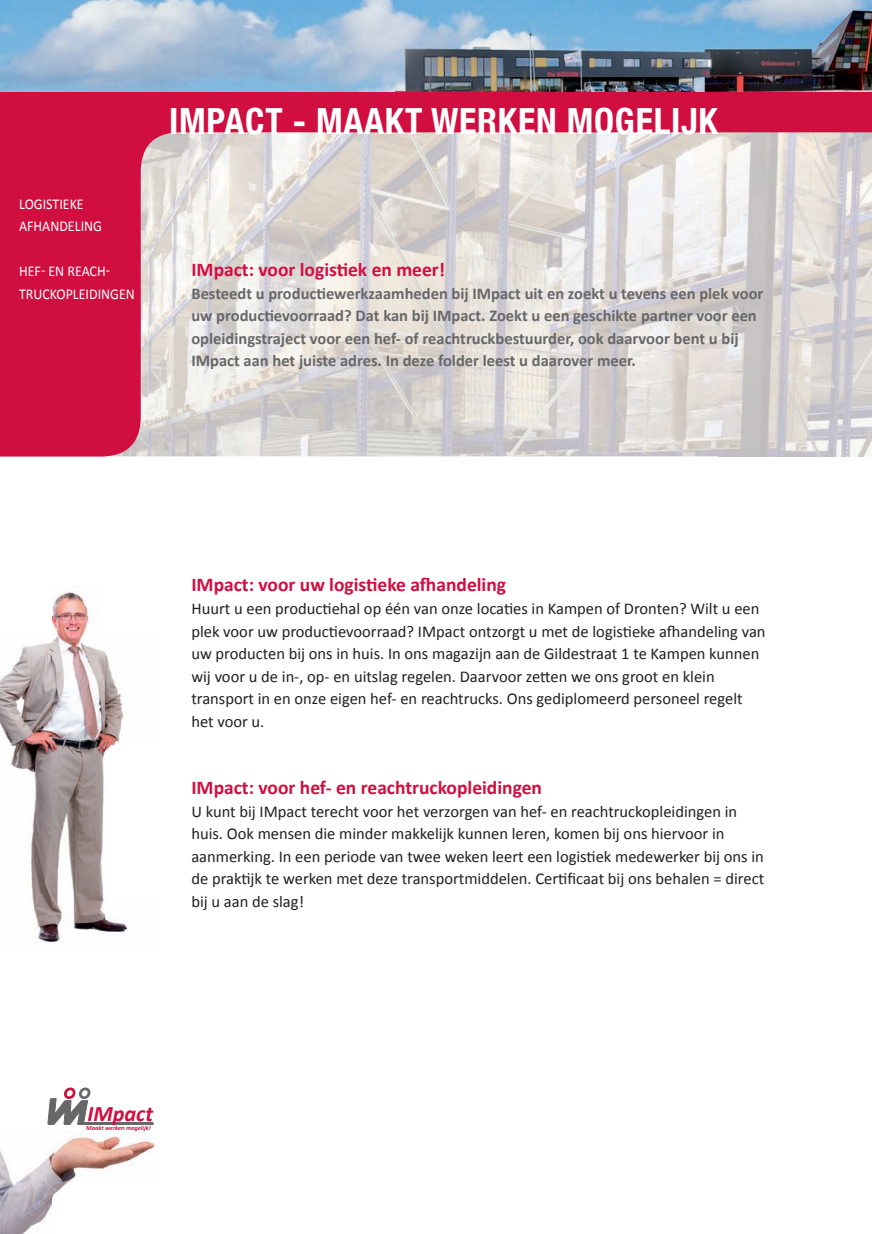
<style>
.page{position:relative;width:872px;height:1234px;background:#fff}
.page>*{position:absolute;margin:0;border:0;box-sizing:border-box;transform-origin:0 0}
.t1{font:700 condensed 36px "Helvetica Neue";letter-spacing:.02em;color:#fff}
.t2{font:italic 700 22.2px "Calibri";color:#d10e40}
.t3{font:700 19.5px "Calibri";color:#d10e40}
.t4{font:16.5px/22.5px "Calibri";color:#231f20}
.t5{font:700 16.5px/22.5px "Calibri";color:#67676a}
.t6{font:15px/22.5px "Calibri";color:#fff;scale:.93 1}
.t7{font:italic 700 6.3px "Calibri";color:#d10e40}
</style>
<div class="page">
<svg style="left:0;top:92px;width:872px;height:364px;background:#daa5b0"></svg>
<img style="left:0;top:0;width:872px;height:92px">
<img style="left:0;top:592px;width:128px;height:351px">
<img style="left:0;top:1136px;width:157px;height:97px">
<svg style="left:48px;top:1087px;width:105px;height:38px"></svg>
<h1 class="t1" style="left:169px;top:99px;width:550px">IMPACT - MAAKT WERKEN MOGELIJK</h1>
<p class="t6" style="left:19px;top:192px;width:91px">LOGISTIEKE<br>AFHANDELING</p>
<p class="t6" style="left:19px;top:259px;width:126px">HEF- EN REACH-<br>TRUCKOPLEIDINGEN</p>
<p class="t3" style="left:191px;top:257px;width:255px">IMpact: voor logistiek en meer!</p>
<p class="t5" style="left:191px;top:281px;width:573px">Besteedt u productiewerkzaamheden bij IMpact uit en zoekt u tevens een plek voor uw productievoorraad? Dat kan bij IMpact. Zoekt u een geschikte partner voor een opleidingstraject voor een hef- of reachtruckbestuurder, ook daarvoor bent u bij IMpact aan het juiste adres. In deze folder leest u daarover meer.</p>
<p class="t3" style="left:191px;top:572px;width:316px">IMpact: voor uw logistieke afhandeling</p>
<p class="t4" style="left:191px;top:596px;width:575px">Huurt u een productiehal op één van onze locaties in Kampen of Dronten? Wilt u een plek voor uw productievoorraad? IMpact ontzorgt u met de logistieke afhandeling van uw producten bij ons in huis. In ons magazijn aan de Gildestraat 1 te Kampen kunnen wij voor u de in-, op- en uitslag regelen. Daarvoor zetten we ons groot en klein transport in en onze eigen hef- en reachtrucks. Ons gediplomeerd personeel regelt het voor u.</p>
<p class="t3" style="left:191px;top:775px;width:352px">IMpact: voor hef- en reachtruckopleidingen</p>
<p class="t4" style="left:191px;top:799px;width:574px">U kunt bij IMpact terecht voor het verzorgen van hef- en reachtruckopleidingen in huis. Ook mensen die minder makkelijk kunnen leren, komen bij ons hiervoor in aanmerking. In een periode van twee weken leert een logistiek medewerker bij ons in de praktijk te werken met deze transportmiddelen. Certificaat bij ons behalen = direct bij u aan de slag!</p>
<h2 class="t2" style="left:87px;top:1099px;width:67px">IMpact</h2>
<p class="t7" style="left:86px;top:1123px;width:66px">Maakt werken mogelijk!</p>
</div>
